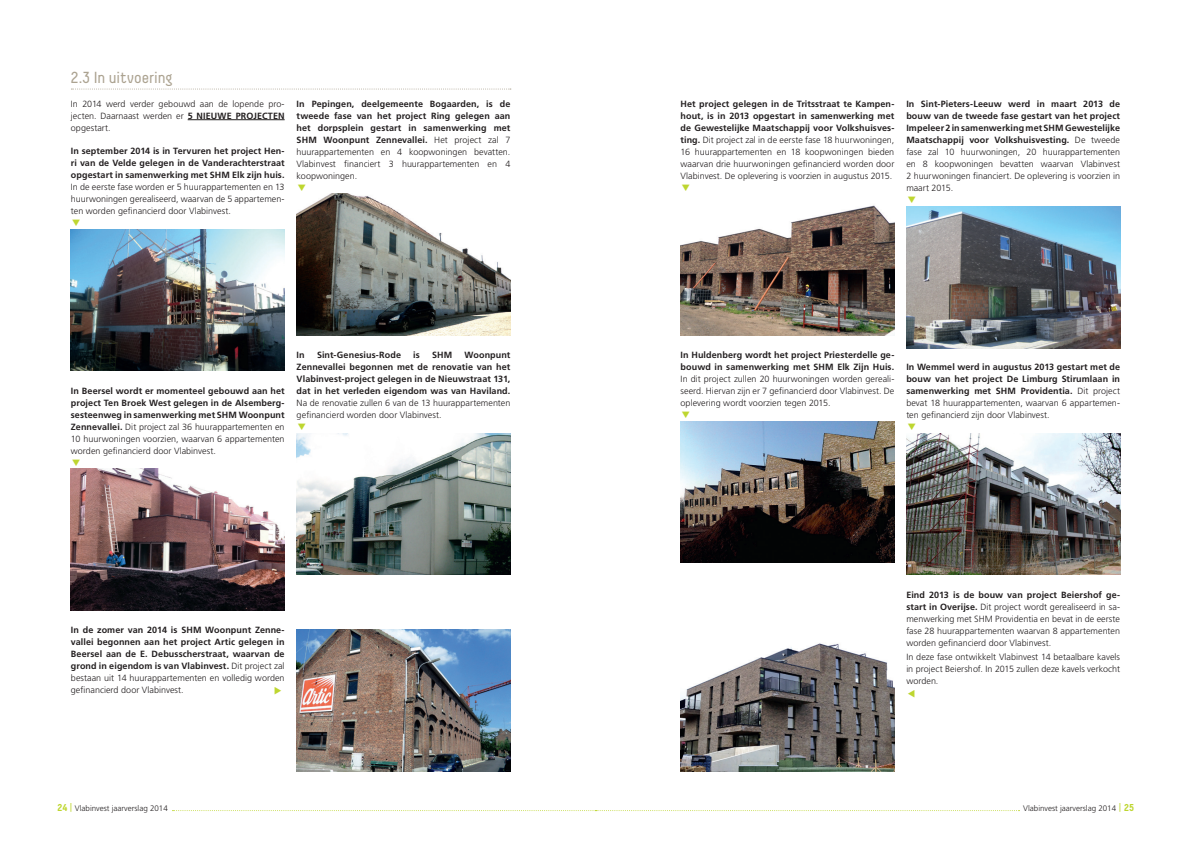
<style>
.page{position:relative;width:1191px;height:842px;background:#fff}
.page>*{position:absolute;margin:0;border:0;box-sizing:border-box;transform-origin:0 0}
.titel{font:16px "Decima";color:#aca391}
.body{font:700 9px/12px "Frutiger";letter-spacing:.01em;color:#231f20;text-align:justify}
.body-2{font:300 9px/12px "Frutiger";letter-spacing:.005em;color:#231f20;text-align:justify}
.t1{font:300 8px "Frutiger";color:#231f20}
.s1{font-weight:700}
.s2{font-weight:300}
.s3{font-family:"Decima";font-weight:700;font-size:10px;color:#bed630}
.s4{font-family:"Decima";font-weight:400;font-size:10px;color:#bed630}
</style>
<div class="page">
<svg style="left:172px;top:810px;width:847px;height:1px"></svg>
<svg style="left:71px;top:89px;width:440px;height:1px"></svg>
<hr style="left:188px;top:119px;width:97px;height:1px;background:#231f20">
<img style="left:71px;top:229px;width:214px;height:142px">
<img style="left:297px;top:194px;width:213px;height:141px">
<img style="left:297px;top:433px;width:213px;height:142px">
<img style="left:297px;top:629px;width:213px;height:142px">
<img style="left:71px;top:468px;width:214px;height:142px">
<img style="left:680px;top:205px;width:214px;height:130px">
<img style="left:906px;top:207px;width:214px;height:142px">
<img style="left:906px;top:433px;width:214px;height:142px">
<img style="left:680px;top:421px;width:214px;height:142px">
<img style="left:680px;top:643px;width:214px;height:128px">
<p class="titel" style="left:71px;top:68px;width:103px">2.3 In uitvoering</p>
<p class="body-2" style="left:71px;top:98px;width:215px">In 2014 werd verder gebouwd aan de lopende pro&shy;jecten. Daarnaast werden er <span class="s1">5 NIEUWE PROJECTEN </span>opgestart.</p>
<p class="body-2" style="left:71px;top:145px;width:215px"><span class="s1">In september 2014 is in Tervuren het project Hen&shy;ri van de Velde gelegen in de Vanderachterstraat opgestart in samenwerking met SHM Elk zijn huis.<br></span>In de eerste fase worden er 5 huurappartementen en 13 huurwoningen gerealiseerd, waarvan de 5 appartemen&shy;ten worden gefinancierd door Vlabinvest.</p>
<p class="body" style="left:297px;top:98px;width:215px">In Pepingen, deelgemeente Bogaarden, is de tweede fase van het project Ring gelegen aan het dorpsplein gestart in samenwerking met SHM Woonpunt Zennevallei. <span class="s2">Het project zal 7 huurappartementen en 4 koopwoningen bevatten.<br>Vlabinvest financiert 3 huurappartementen en 4 koopwoningen.</span></p>
<p class="body" style="left:71px;top:384px;width:215px">In Beersel wordt er momenteel gebouwd aan het project Ten Broek West gelegen in de Alsemberg&shy;sesteenweg in samenwerking met SHM Woonpunt Zennevallei. <span class="s2">Dit project zal 36 huurappartementen en 10 huurwoningen voorzien, waarvan 6 appartementen worden gefinancierd door Vlabinvest.</span></p>
<p class="body" style="left:297px;top:349px;width:10px">In</p>
<p class="body" style="left:317px;top:349px;width:86px">Sint-Genesius-Rode</p>
<p class="body" style="left:413px;top:349px;width:8px">is</p>
<p class="body" style="left:432px;top:349px;width:22px">SHM</p>
<p class="body" style="left:297px;top:349px;width:215px;text-indent:168px">Woonpunt Zennevallei begonnen met de renovatie van het Vlabinvest-project gelegen in de Nieuwstraat 131, dat in het verleden eigendom was van Haviland.<br><span class="s2">Na de renovatie zullen 6 van de 13 huurappartementen gefinancierd worden door Vlabinvest.</span></p>
<p class="body" style="left:71px;top:624px;width:215px">In de zomer van 2014 is SHM Woonpunt Zenne&shy;vallei begonnen aan het project Artic gelegen in Beersel aan de E. Debusscherstraat, waarvan de grond in eigendom is van Vlabinvest. <span class="s2">Dit project zal bestaan uit 14 huurappartementen en volledig worden gefinancierd door Vlabinvest.</span></p>
<p class="body-2" style="left:680px;top:98px;width:215px"><span class="s1">Het project gelegen in de Tritsstraat te Kampen&shy;hout, is in 2013 opgestart in samenwerking met de Gewestelijke Maatschappij voor Volkshuisves&shy;ting.</span> Dit project zal in de eerste fase 18 huurwoningen, 16 huurappartementen en 18 koopwoningen bieden waarvan drie huurwoningen gefinancierd worden door Vlabinvest. De oplevering is voorzien in augustus 2015.</p>
<p class="body" style="left:906px;top:98px;width:215px">In Sint-Pieters-Leeuw werd in maart 2013 de bouw van de tweede fase gestart van het project Impeleer 2 in samenwerking met SHM Gewestelijke Maatschappij voor Volkshuisvesting. <span class="s2">De tweede fase zal 10 huurwoningen, 20 huurappartementen en 8 koopwoningen bevatten waarvan Vlabinvest 2 huurwoningen financiert. De oplevering is voorzien in maart 2015.</span></p>
<p class="body-2" style="left:680px;top:349px;width:215px"><span class="s1">In Huldenberg wordt het project Priesterdelle ge&shy;bouwd in samenwerking met SHM Elk Zijn Huis.<br></span>In dit project zullen 20 huurwoningen worden gereali&shy;seerd. Hiervan zijn er 7 gefinancierd door Vlabinvest. De oplevering wordt voorzien tegen 2015.</p>
<p class="body" style="left:906px;top:361px;width:215px">In Wemmel werd in augustus 2013 gestart met de bouw van het project De Limburg Stirumlaan in samenwerking met SHM Providentia. <span class="s2">Dit project bevat 18 huurappartementen, waarvan 6 appartemen&shy;ten gefinancierd zijn door Vlabinvest.</span></p>
<p class="body-2" style="left:906px;top:589px;width:215px"><span class="s1">Eind 2013 is de bouw van project Beiershof ge&shy;start in Overijse.</span> Dit project wordt gerealiseerd in sa&shy;menwerking met SHM Providentia en bevat in de eerste fase 28 huurappartementen waarvan 8 appartementen worden gefinancierd door Vlabinvest.</p>
<p class="body-2" style="left:906px;top:651px;width:215px">In deze fase ontwikkelt Vlabinvest 14 betaalbare kavels in project Beiershof. In 2015 zullen deze kavels verkocht worden.</p>
<p class="t1" style="left:58px;top:804px;width:112px"><span class="s3">24</span> <span class="s4">|</span> Vlabinvest jaarverslag 2014</p>
<p class="t1" style="left:1023px;top:804px;width:113px">Vlabinvest jaarverslag 2014 <span class="s4">|</span> <span class="s3">25</span></p>
</div>
